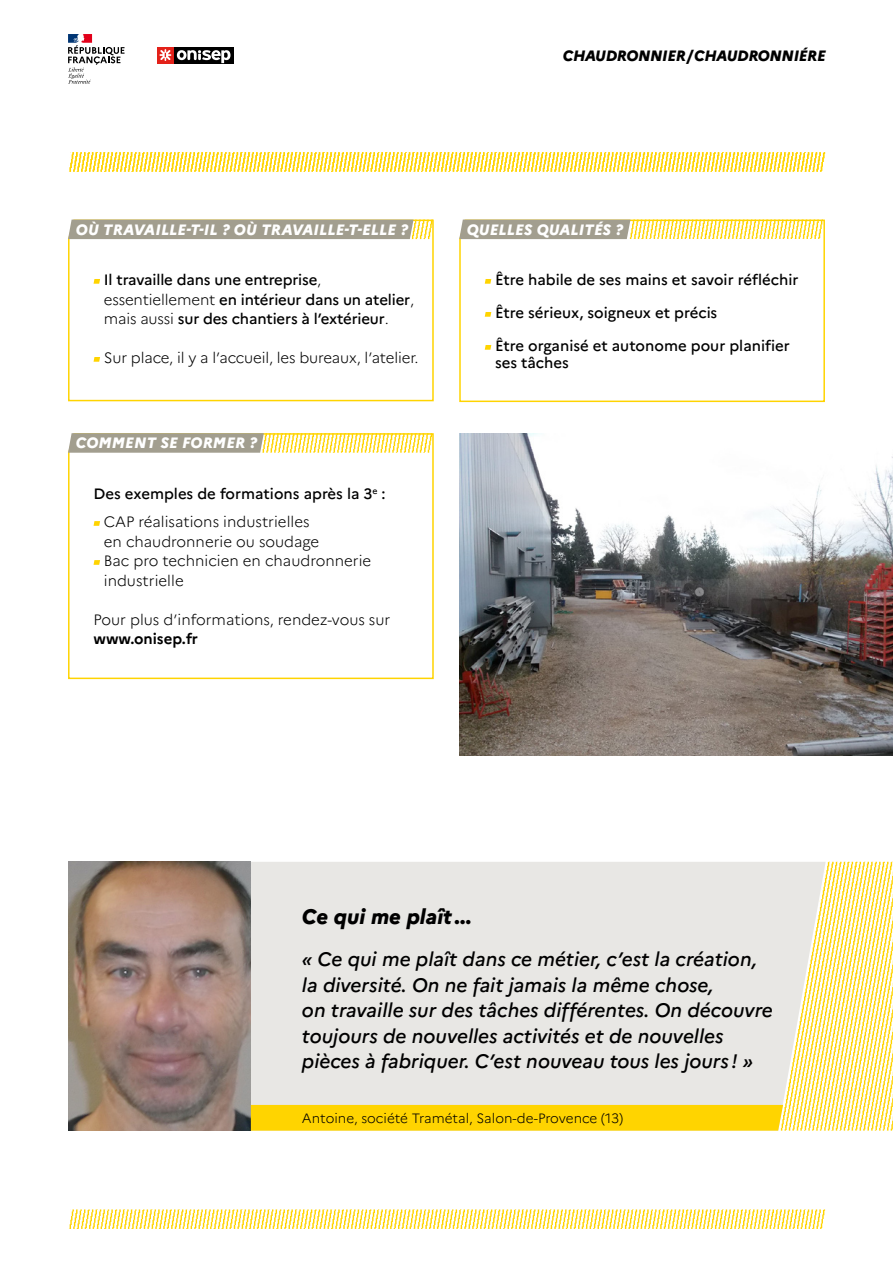
<style>
.page{position:relative;width:893px;height:1263px;background:#fff}
.page>*{position:absolute;margin:0;border:0;box-sizing:border-box;transform-origin:0 0}
.t1{font:italic 800 21px "Marianne";color:#000}
.t2{font:italic 500 19.5px/25.5px "Marianne";color:#000}
.t3{font:500 15px/19.5px "Marianne";letter-spacing:-.005em;color:#000}
.t4{font:300 15px/19.5px "Marianne";color:#000}
.t5{font:italic 800 15px "Marianne";letter-spacing:.01em;color:#fff}
.t6{font:italic 800 15px "Marianne";letter-spacing:-.02em;color:#000}
.t7{font:700 15px "Marianne";color:#000}
.t8{font:300 13.5px "Marianne";color:#000}
.s1{font-weight:300}
</style>
<div class="page">
<svg style="left:68px;top:34px;width:56px;height:50px"></svg>
<div style="left:173px;top:47px;width:61px;height:16px;background:#000"></div>
<svg style="left:177px;top:50px;width:53px;height:13px"></svg>
<div style="left:157px;top:47px;width:16px;height:16px;background:#e32119"></div>
<svg style="left:159px;top:49px;width:12px;height:12px"></svg>
<img style="left:69px;top:152px;width:757px;height:20px">
<img style="left:69px;top:1209px;width:757px;height:20px">
<svg style="left:68px;top:219px;width:366px;height:183px"></svg>
<svg style="left:68px;top:433px;width:366px;height:247px"></svg>
<svg style="left:459px;top:219px;width:366px;height:184px"></svg>
<div style="left:251px;top:862px;width:529px;height:243px;background:#e8e7e4"></div>
<svg style="left:68px;top:433px;width:193px;height:20px;background:#a5a090"></svg>
<img style="left:261px;top:433px;width:172px;height:20px">
<div style="left:68px;top:220px;width:343px;height:19px;background:#a29e8f"></div>
<img style="left:411px;top:220px;width:23px;height:19px">
<div style="left:459px;top:220px;width:170px;height:19px;background:#a29e8f"></div>
<img style="left:629px;top:219px;width:195px;height:20px">
<img style="left:459px;top:433px;width:434px;height:323px">
<img style="left:68px;top:862px;width:183px;height:269px">
<svg style="left:94px;top:279px;width:6px;height:5px"></svg>
<svg style="left:94px;top:357px;width:6px;height:5px"></svg>
<svg style="left:94px;top:521px;width:6px;height:5px"></svg>
<svg style="left:94px;top:560px;width:6px;height:5px"></svg>
<svg style="left:485px;top:279px;width:6px;height:5px"></svg>
<svg style="left:485px;top:312px;width:6px;height:5px"></svg>
<svg style="left:485px;top:345px;width:6px;height:5px"></svg>
<img style="left:780px;top:862px;width:113px;height:269px">
<div style="left:251px;top:1105px;width:532px;height:26px;background:#ffd400"></div>
<p class="t6" style="left:563px;top:46px;width:264px">CHAUDRONNIER/ CHAUDRONNIÉRE</p>
<p class="t5" style="left:76px;top:220px;width:334px">OÙ TRAVAILLE-T-IL ? OÙ TRAVAILLE-T-ELLE ?</p>
<p class="t3" style="left:104px;top:270px;width:312px">Il travaille dans une entreprise<span class="s1">, essentiellement</span> en intérieur dans un atelier<span class="s1">, mais aussi</span> sur des chantiers à l’extérieur<span class="s1">.</span></p>
<p class="t4" style="left:104px;top:348px;width:316px">Sur place, il y a l’accueil, les bureaux, l’atelier.</p>
<p class="t5" style="left:76px;top:434px;width:183px">COMMENT SE FORMER ?</p>
<p class="t3" style="left:104px;top:479px;width:283px;line-height:28.5px;text-indent:-10px">Des exemples de formations après la 3<sup>e</sup> :<br><span class="s1">CAP réalisations industrielles</span></p>
<p class="t4" style="left:104px;top:532px;width:269px">en chaudronnerie ou soudage<br>Bac pro technicien en chaudronnerie industrielle</p>
<p class="t4" style="left:94px;top:610px;width:298px">Pour plus d’informations, rendez-vous sur</p>
<p class="t7" style="left:94px;top:630px;width:106px">www.onisep.fr</p>
<p class="t5" style="left:467px;top:220px;width:128px">QUELLES QUALITÉS</p>
<p class="t5" style="left:616px;top:220px;width:9px">?</p>
<p class="t3" style="left:495px;top:270px;width:305px">Être habile de ses mains et savoir réfléchir</p>
<p class="t3" style="left:495px;top:303px;width:224px">Être sérieux, soigneux et précis</p>
<p class="t3" style="left:495px;top:338px;width:296px;line-height:16.5px">Être organisé et autonome pour planifier ses tâches</p>
<h1 class="t1" style="left:302px;top:903px;width:171px">CE QUI ME PLAÎT ...</h1>
<p class="t2" style="left:302px;top:946px;width:472px">« Ce qui me plaît dans ce métier, c’est la création, la diversité. On ne fait jamais la même chose,<br>on travaille sur des tâches différentes. On découvre toujours de nouvelles activités et de nouvelles pièces à fabriquer. C’est nouveau tous les jours ! »</p>
<p class="t8" style="left:302px;top:1110px;width:323px">Antoine, société Tramétal, Salon-de-Provence (13)</p>
</div>
